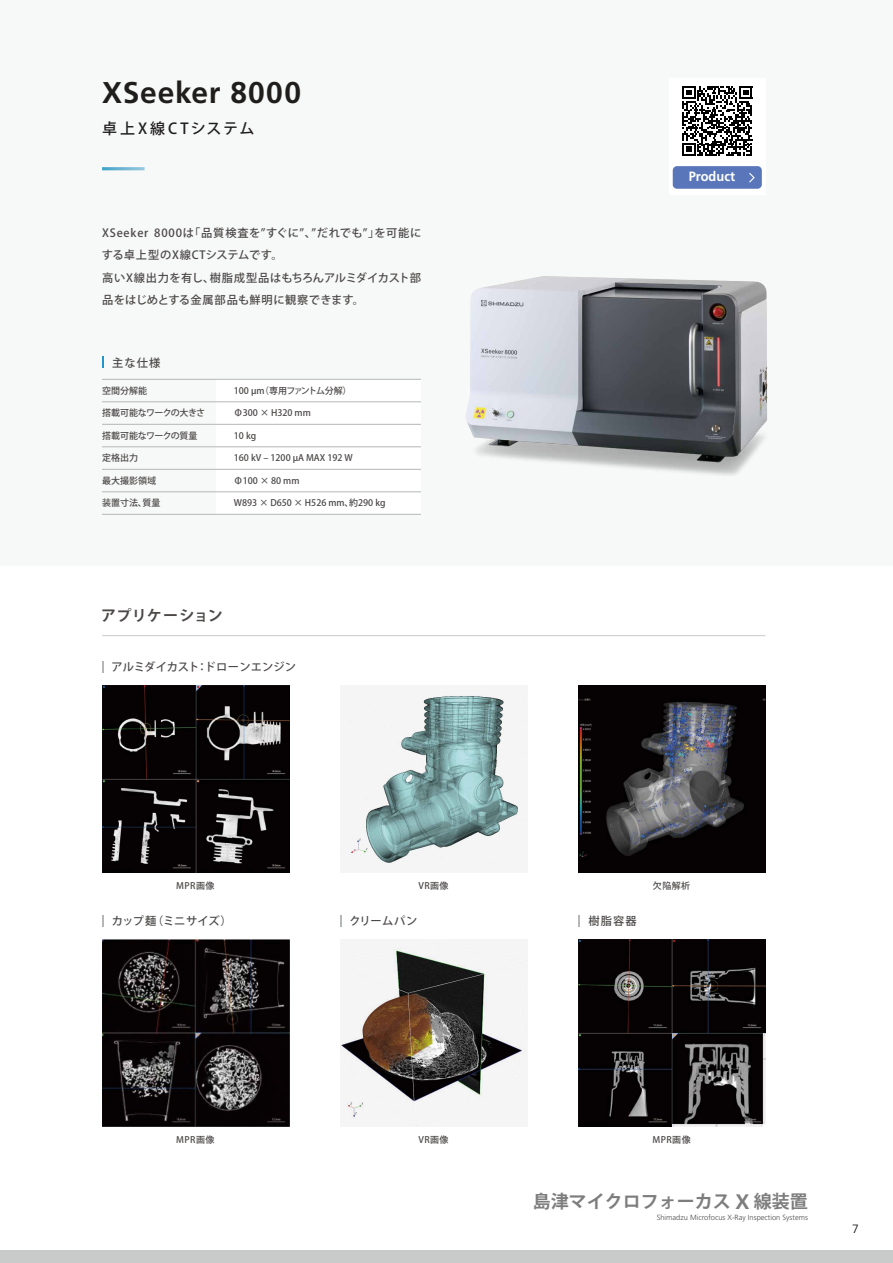
<style>
.page{position:relative;width:893px;height:1263px;background:#fff}
.page>*{position:absolute;margin:0;border:0;box-sizing:border-box;transform-origin:0 0}
.t1{font:700 30px "Frutiger LT Std";letter-spacing:.025em;color:#1f1e1d}
.t2{font:700 18px "Koz Go Pr 6 N";color:#7d7d7d}
.t3{font:500 15px "Koz Go Pr 6 N";letter-spacing:.2em;color:#1f1e1d}
.t4{font:700 15px "Koz Go Pr 6 N";letter-spacing:.02em;color:#4c4948}
.t5{font:700 13.5px "Frutiger LT Std";color:#fff;scale:.95 1}
.t6{font:300 12px "Frutiger LT Std";color:#000}
.t7{font:500 11.25px/22.5px "Koz Go Pr 6 N";letter-spacing:.035em;color:#4c4948}
.t8{font:500 11.25px "Koz Go Pr 6 N";color:#4c4948}
.t9{font:500 11.25px "Koz Go Pr 6 N";letter-spacing:-.02em;color:#4c4948}
.t10{font:500 9px "Koz Go Pr 6 N";color:#4c4948}
.t11{font:500 9px "Koz Go Pr 6 N";letter-spacing:-.04em;color:#4c4948}
.t12{font:300 7.5px "Frutiger LT Std";color:#4c4948}
.s1{font-family:"Frutiger LT Std";font-size:21px}
</style>
<div class="page">
<div style="left:0;top:0;width:893px;height:565px;background:#f7f8f8"></div>
<div style="left:669px;top:78px;width:96px;height:117px;background:#fff"></div>
<div style="left:673px;top:166px;width:89px;height:23px;background:#5976ba;border-radius:4px"></div>
<svg style="left:749px;top:173px;width:6px;height:10px"></svg>
<img style="left:394px;top:276px;width:374px;height:577px">
<hr style="left:102px;top:635px;width:663px;height:1px;background:#c9caca">
<svg style="left:102px;top:661px;width:2px;height:11px"></svg>
<svg style="left:102px;top:915px;width:2px;height:11px"></svg>
<svg style="left:340px;top:915px;width:2px;height:11px"></svg>
<svg style="left:578px;top:915px;width:2px;height:11px"></svg>
<div style="left:217px;top:379px;width:204px;height:135px;background:#fff"></div>
<svg style="left:102px;top:357px;width:2px;height:11px"></svg>
<hr style="left:102px;top:379px;width:319px;height:1px;background:#b5b6b6">
<hr style="left:102px;top:514px;width:319px;height:1px;background:#b5b6b6">
<hr style="left:102px;top:492px;width:319px;height:1px;background:#b5b6b6">
<hr style="left:102px;top:469px;width:319px;height:1px;background:#b5b6b6">
<hr style="left:102px;top:447px;width:319px;height:1px;background:#b5b6b6">
<hr style="left:102px;top:424px;width:319px;height:1px;background:#b5b6b6">
<hr style="left:102px;top:402px;width:319px;height:1px;background:#b5b6b6">
<hr style="left:102px;top:167px;width:43px;height:3px;background:#fff">
<img style="left:102px;top:939px;width:187px;height:187px">
<img style="left:340px;top:943px;width:187px;height:183px">
<img style="left:340px;top:685px;width:187px;height:182px">
<img style="left:578px;top:685px;width:187px;height:187px">
<img style="left:102px;top:685px;width:187px;height:187px">
<img style="left:578px;top:939px;width:187px;height:187px">
<svg style="left:682px;top:86px;width:70px;height:70px"></svg>
<div style="left:0;top:1250px;width:893px;height:13px;background:#c9caca"></div>
<h1 class="t1" style="left:102px;top:75px;width:200px">XSeeker 8000</h1>
<h3 class="t3" style="left:102px;top:120px;width:154px">卓上X線CTシステム</h3>
<p class="t7" style="left:102px;top:222px;width:321px">XSeeker 8000は「品質検査を”すぐに”、”だれでも”」を可能にする卓上型のX線CTシステムです。<br>高いX線出力を有し、樹脂成型品はもちろんアルミダイカスト部品をはじめとする金属部品も鮮明に観察できます。</p>
<p class="t7" style="left:112px;top:352px;width:50px">主な仕様</p>
<p class="t10" style="left:102px;top:386px;width:46px">空間分解能</p>
<p class="t11" style="left:102px;top:408px;width:105px">搭載可能なワークの大きさ</p>
<p class="t10" style="left:102px;top:431px;width:97px">搭載可能なワークの質量</p>
<p class="t10" style="left:102px;top:453px;width:37px">定格出力</p>
<p class="t10" style="left:102px;top:476px;width:55px">最大撮影領域</p>
<p class="t10" style="left:102px;top:498px;width:60px">装置寸法、質量</p>
<p class="t11" style="left:234px;top:386px;width:119px">100 µm（専用ファントム分解）</p>
<p class="t10" style="left:234px;top:408px;width:78px">Φ300 × H320 mm</p>
<p class="t10" style="left:234px;top:431px;width:24px">10 kg</p>
<p class="t10" style="left:234px;top:453px;width:121px">160 kV ‒ 1200 µA MAX 192 W</p>
<p class="t10" style="left:234px;top:476px;width:67px">Φ100 × 80 mm</p>
<p class="t10" style="left:234px;top:498px;width:153px">W893 × D650 × H526 mm、約290 kg</p>
<h3 class="t4" style="left:101px;top:607px;width:123px">アプリケーション</h3>
<p class="t8" style="left:112px;top:661px;width:186px">アルミダイカスト：ドローンエンジン</p>
<h3 class="t5" style="left:689px;top:169px;width:50px">Product</h3>
<p class="t10" style="left:176px;top:880px;width:40px">MPR画像</p>
<p class="t10" style="left:418px;top:880px;width:32px">VR画像</p>
<p class="t10" style="left:653px;top:880px;width:39px">欠陥解析</p>
<p class="t9" style="left:112px;top:915px;width:121px">カップ麺（ミニサイズ）</p>
<p class="t7" style="left:349px;top:910px;width:70px">クリームパン</p>
<p class="t7" style="left:588px;top:910px;width:50px">樹脂容器</p>
<p class="t10" style="left:176px;top:1134px;width:40px">MPR画像</p>
<p class="t10" style="left:418px;top:1134px;width:32px">VR画像</p>
<p class="t10" style="left:652px;top:1134px;width:40px">MPR画像</p>
<h2 class="t2" style="left:533px;top:1192px;width:277px">島津マイクロフォーカス <span class="s1">X</span> 線装置</h2>
<p class="t12" style="left:657px;top:1213px;width:153px">Shimadzu Microfocus X-Ray Inspection Systems</p>
<h3 class="t6" style="left:852px;top:1222px;width:8px">7</h3>
</div>
